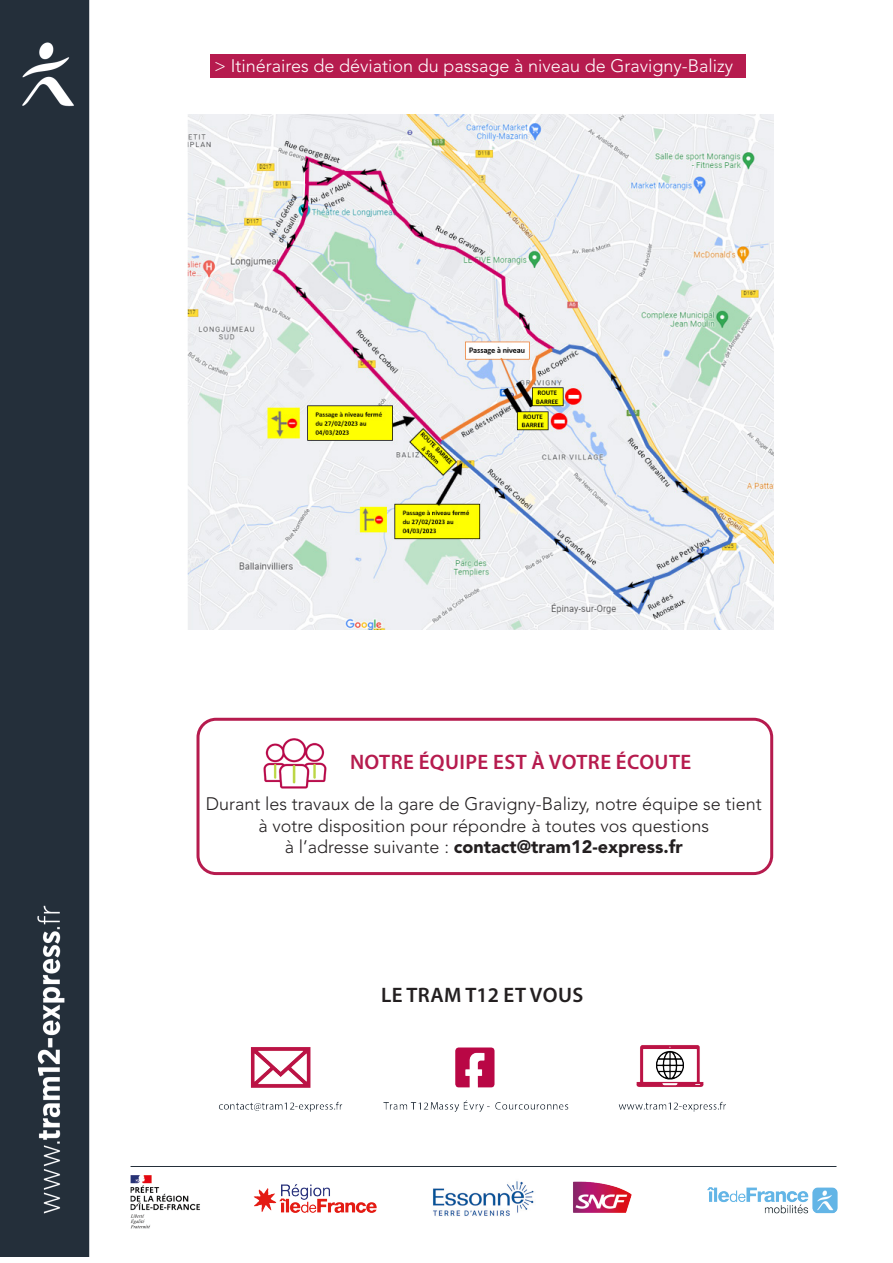
<style>
.page{position:relative;width:893px;height:1263px;background:#fff}
.page>*{position:absolute;margin:0;border:0;box-sizing:border-box;transform-origin:0 0}
.t1{font:600 21px "Myriad Pro";letter-spacing:.02em;color:#b61b4e}
.t2{font:600 21px "Myriad Pro";letter-spacing:.02em;color:#231f20}
.t3{font:300 18px "Avenir LT Std";color:#231f20}
.t4{font:300 18px "Avenir LT Std";color:#fff}
.t5{font:900 18px "Avenir LT Std";color:#231f20}
.s1{font-weight:300}
</style>
<div class="page">
<img style="left:0;top:0;width:838px;height:1256px">
<div style="left:102px;top:0;width:791px;height:372px;background:#fff"></div>
<div style="left:116px;top:354px;width:679px;height:50px;background:#fff"></div>
<img style="left:263px;top:737px;width:64px;height:52px">
<div style="left:196px;top:718px;width:577px;height:157px;border:3px solid #b61b4e;border-radius:18px"></div>
<div style="left:180px;top:963px;width:590px;height:170px;border:12px solid #fff;border-radius:18px"></div>
<div style="left:371px;top:986px;width:195px;height:30px;background:#fff"></div>
<div style="left:210px;top:54px;width:536px;height:23px;background:#b61b4e"></div>
<img style="left:425px;top:1176px;width:115px;height:49px">
<img style="left:187px;top:114px;width:586px;height:516px">
<p class="t4" style="left:214px;top:55px;width:521px">&gt; Itinéraires de déviation du passage à niveau de Gravigny-Balizy</p>
<p class="t1" style="left:350px;top:749px;width:343px">NOTRE ÉQUIPE EST À VOTRE ÉCOUTE</p>
<p class="t3" style="left:206px;top:793px;width:557px">Durant les travaux de la gare de Gravigny-Balizy, notre équipe se tient</p>
<p class="t3" style="left:258px;top:815px;width:452px">à votre disposition pour répondre à toutes vos questions</p>
<p class="t5" style="left:285px;top:836px;width:399px"><span class="s1">à l’adresse suivante :</span> contact@tram12-express.fr</p>
<p class="t2" style="left:381px;top:982px;width:204px">LE TRAM T12 ET VOUS</p>
</div>
